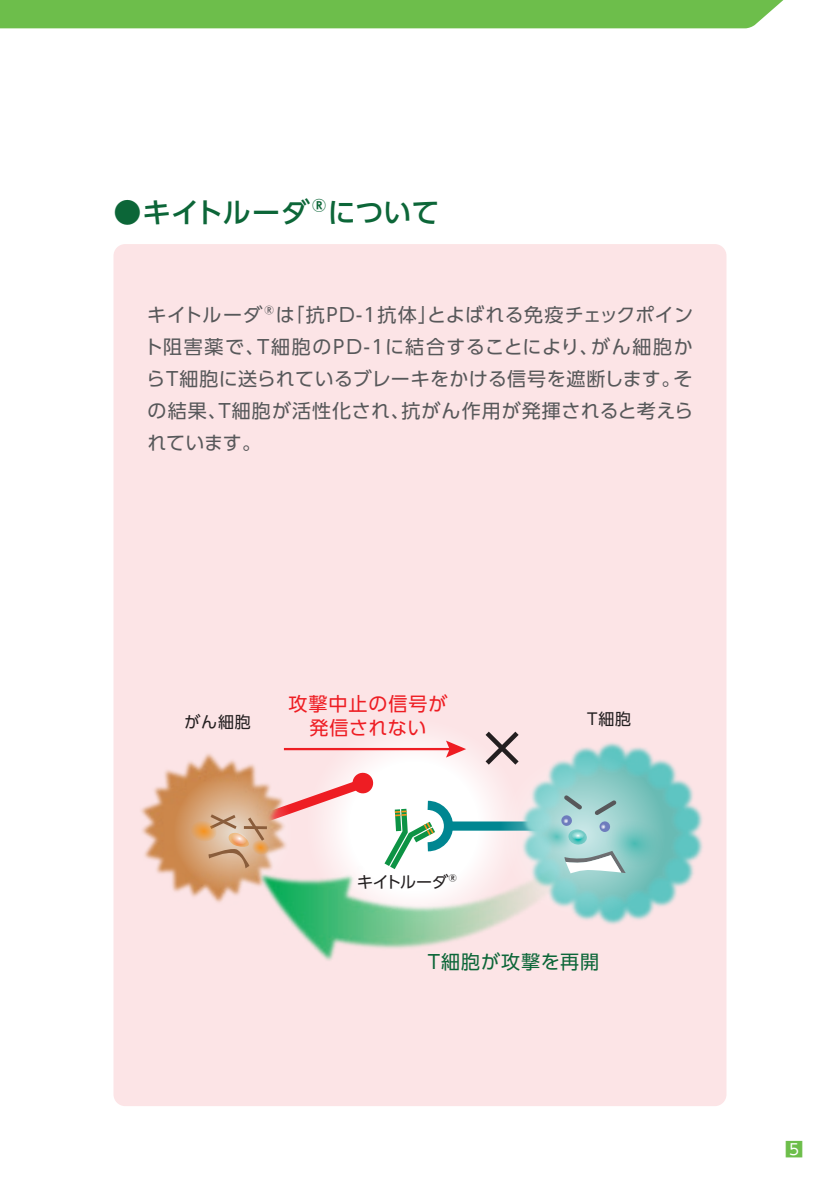
<style>
.page{position:relative;width:840px;height:1191px;background:#fff}
.page>*{position:absolute;margin:0;border:0;box-sizing:border-box;transform-origin:0 0}
.t1{font:500 28px "UD Shin Go Pr 6";color:#0c6638}
.t2{font:19px/32px "UD Shin Go Pr 6";letter-spacing:.03em;color:#57585a;text-align:justify}
.t3{font:19px/24px "UD Shin Go Pr 6";letter-spacing:.05em;color:#ee1d23;text-align:center}
.t4{font:19px "UD Shin Go Pr 6";letter-spacing:.05em;color:#0c6638}
.t5{font:18px "UD Shin Go Pr 6";color:#6dbe4b}
.t6{font:16px "UD Shin Go Pr 6";letter-spacing:.025em;color:#231f20}
</style>
<div class="page">
<div style="left:113px;top:244px;width:613px;height:862px;background:#fce4e6;border-radius:12px"></div>
<div style="left:0;top:0;width:784px;height:28px;background:#6dbe4b"></div>
<svg style="left:304px;top:717px;width:218px;height:217px"></svg>
<hr style="left:284px;top:748px;width:168px;height:2px;background:#ee1d23">
<svg style="left:446px;top:740px;width:5px;height:17px"></svg>
<img style="left:451px;top:672px;width:276px;height:321px">
<svg style="left:480px;top:727px;width:185px;height:190px"></svg>
<img style="left:113px;top:690px;width:241px;height:277px">
<svg style="left:173px;top:771px;width:201px;height:121px"></svg>
<img style="left:191px;top:797px;width:442px;height:196px">
<h1 class="t1" style="left:113px;top:190px;width:327px">●キイトルーダ®について</h1>
<p class="t2" style="left:144px;top:298px;width:550px">キイトルーダ®は「抗PD-1抗体」とよばれる免疫チェックポイント阻害薬で、T細胞のPD-1に結合することにより、がん細胞からT細胞に送られているブレーキをかける信号を遮断します。その結果、T細胞が活性化され、抗がん作用が発揮されると考えられています。</p>
<p class="t3" style="left:288px;top:691px;width:160px">攻撃中止の信号が発信されない</p>
<p class="t6" style="left:184px;top:709px;width:68px">がん細胞</p>
<p class="t6" style="left:587px;top:706px;width:45px">T細胞</p>
<p class="t6" style="left:357px;top:869px;width:109px">キイトルーダ®</p>
<p class="t4" style="left:428px;top:946px;width:172px">T細胞が攻撃を再開</p>
<p class="t5" style="left:784px;top:1134px;width:19px">5</p>
</div>
